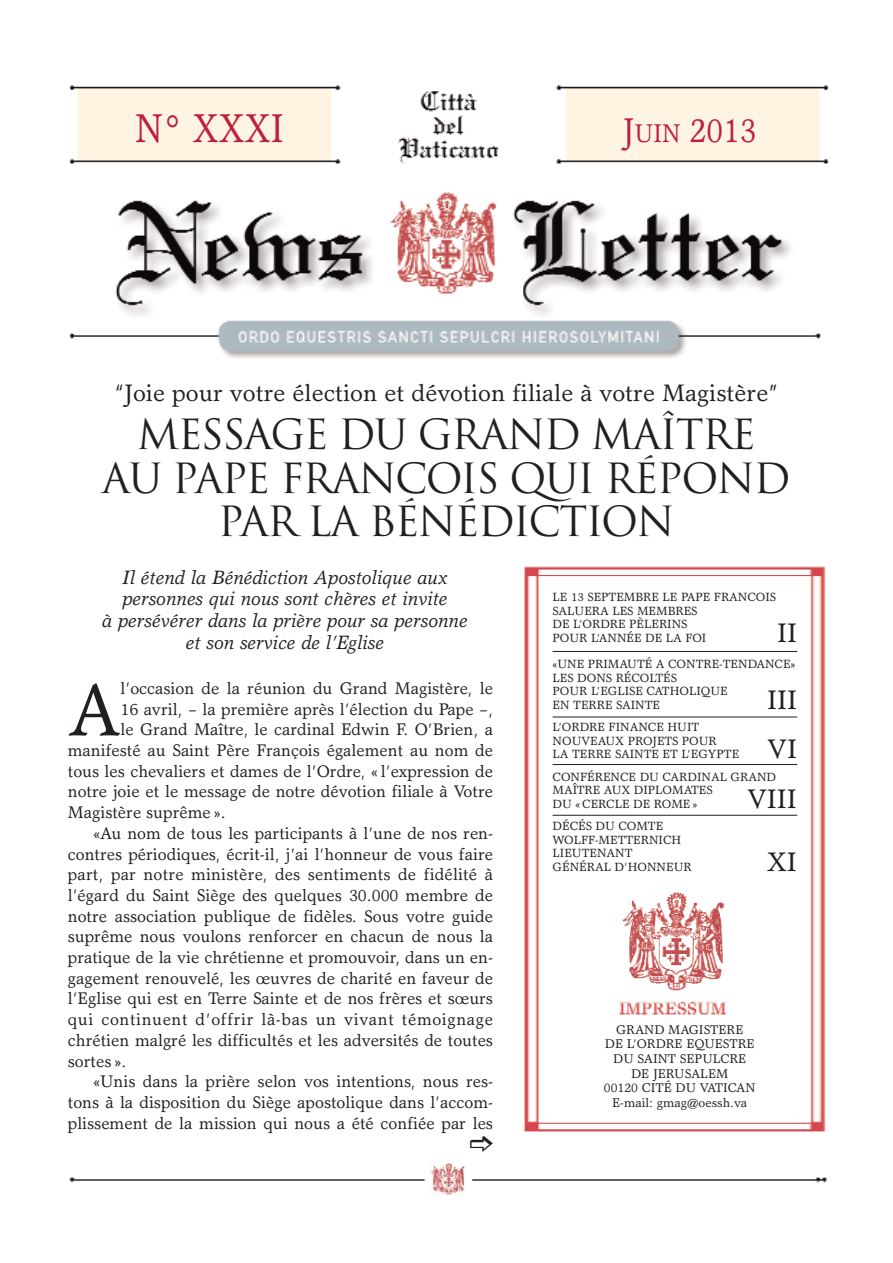
<style>
.page{position:relative;width:893px;height:1263px;background:#fff}
.page>*{position:absolute;margin:0;border:0;box-sizing:border-box;transform-origin:0 0}
.t1{font:74.55px "Garth Graphic";color:#231f20}
.t2{font:40.5px/43.5px "Trajan";letter-spacing:-.04em;color:#231f20;text-align:center}
.t3{font:40.5px "Garth Graphic";color:#bc1f39;scale:.87 1}
.t4{font:34.5px "Garth Graphic";color:#bc1f39;scale:.9 1}
.t5{font:27px "Garth Graphic";color:#231f20}
.t6{font:24px "Garth Graphic";color:#231f20}
.t7{font:italic 19.5px/21.8px "Garth Graphic";color:#231f20;text-align:center}
.t8{font:16.95px "Garth Graphic";color:#231f20}
.t9{font:16.95px "Garth Graphic";letter-spacing:.04em;color:#231f20}
.t10{font:12.75px/14.7px "Garth Graphic";color:#231f20;text-align:center}
.t11{font:12px/13.5px "Garth Graphic";color:#231f20}
.s1{font-size:25.8px}
</style>
<div class="page">
<img style="left:69px;top:1171px;width:758px;height:24px">
<img style="left:69px;top:85px;width:760px;height:273px">
<img style="left:430px;top:1161px;width:35px;height:33px">
<img style="left:524px;top:566px;width:302px;height:566px">
<hr style="left:553px;top:651px;width:244px;height:1px;background:#231f20">
<hr style="left:553px;top:717px;width:244px;height:1px;background:#231f20">
<hr style="left:553px;top:764px;width:244px;height:1px;background:#231f20">
<hr style="left:553px;top:815px;width:244px;height:1px;background:#231f20">
<img style="left:595px;top:997px;width:159px;height:20px">
<div style="left:568px;top:1024px;width:223px;height:88px;background:#fff"></div>
<img style="left:621px;top:889px;width:110px;height:103px">
<h2 class="t3" style="left:135px;top:113px;width:172px">N° XXXI</h2>
<h3 class="t4" style="left:623px;top:117px;width:150px">J<span class="s1">UIN</span> 2013</h3>
<h3 class="t6" style="left:114px;top:384px;width:665px">“Joie pour votre élection et dévotion filiale à votre Magistère”</h3>
<h2 class="t2" style="left:102px;top:413px;width:690px">MESSAGE DU GRAND MAÎTRE<br>AU PAPE FRANCOIS QUI RÉPOND<br>PAR LA BÉNÉDICTION</h2>
<p class="t7" style="left:102px;top:568px;width:367px">Il étend la Bénédiction Apostolique aux personnes qui nous sont chères et invite<br>à persévérer dans la prière pour sa personne et son service de l’Eglise</p>
<p class="t11" style="left:553px;top:591px;width:225px">LE 13 SEPTEMBRE LE PAPE FRANCOIS<br>SALUERA LES MEMBRES<br>DE L’ORDRE PÈLERINS<br>POUR L’ANNÉE DE LA FOI</p>
<h3 class="t5" style="left:777px;top:622px;width:21px">II</h3>
<p class="t11" style="left:553px;top:659px;width:244px">«UNE PRIMAUTÉ A CONTRE-TENDANCE»<br>LES DONS RÉCOLTÉS<br>POUR L’EGLISE CATHOLIQUE<br>EN TERRE SAINTE</p>
<h1 class="t1" style="left:68px;top:682px;width:54px">A</h1>
<p class="t8" style="left:121px;top:682px;width:374px">l’occasion de la réunion du Grand Magistère, le</p>
<h3 class="t5" style="left:767px;top:689px;width:31px">III</h3>
<p class="t8" style="left:121px;top:702px;width:374px">16 avril, – la première après l’élection du Pape –,</p>
<p class="t8" style="left:121px;top:723px;width:374px">le Grand Maître, le cardinal Edwin F. O’Brien, a</p>
<p class="t8" style="left:68px;top:744px;width:427px">manifesté au Saint Père François également au nom de</p>
<p class="t8" style="left:68px;top:764px;width:427px">tous les chevaliers et dames de l’Ordre, « l’expression de</p>
<p class="t8" style="left:68px;top:785px;width:427px">notre joie et le message de notre dévotion filiale à Votre</p>
<p class="t8" style="left:68px;top:806px;width:159px">Magistère suprême ».</p>
<p class="t8" style="left:93px;top:827px;width:401px">«Au nom de tous les participants à l’une de nos ren-</p>
<p class="t8" style="left:68px;top:847px;width:427px">contres périodiques, écrit-il, j’ai l’honneur de vous faire</p>
<p class="t8" style="left:68px;top:868px;width:427px">part, par notre ministère, des sentiments de fidélité à</p>
<p class="t8" style="left:68px;top:889px;width:427px">l’égard du Saint Siège des quelques 30.000 membre de</p>
<p class="t8" style="left:68px;top:909px;width:427px">notre association publique de fidèles. Sous votre guide</p>
<p class="t8" style="left:68px;top:930px;width:427px">suprême nous voulons renforcer en chacun de nous la</p>
<p class="t8" style="left:68px;top:951px;width:427px">pratique de la vie chrétienne et promouvoir, dans un en-</p>
<p class="t8" style="left:68px;top:971px;width:427px">gagement renouvelé, les œuvres de charité en faveur de</p>
<p class="t8" style="left:68px;top:992px;width:427px">l’Eglise qui est en Terre Sainte et de nos frères et sœurs</p>
<p class="t9" style="left:68px;top:1013px;width:427px">qui continuent d’offrir là-bas un vivant témoignage</p>
<p class="t8" style="left:68px;top:1034px;width:427px">chrétien malgré les difficultés et les adversités de toutes</p>
<p class="t8" style="left:68px;top:1054px;width:60px">sortes ».</p>
<p class="t8" style="left:93px;top:1075px;width:401px">«Unis dans la prière selon vos intentions, nous res-</p>
<p class="t8" style="left:68px;top:1096px;width:427px">tons à la disposition du Siège apostolique dans l’accom-</p>
<p class="t8" style="left:68px;top:1116px;width:427px">plissement de la mission qui nous a été confiée par les</p>
<p class="t11" style="left:553px;top:722px;width:188px">L’ORDRE FINANCE HUIT<br>NOUVEAUX PROJETS POUR<br>LA TERRE SAINTE ET L’EGYPTE</p>
<h3 class="t5" style="left:767px;top:739px;width:31px">VI</h3>
<p class="t11" style="left:553px;top:771px;width:225px">CONFÉRENCE DU CARDINAL GRAND<br>MAÎTRE AUX DIPLOMATES<br>DU « CERCLE DE ROME »</p>
<h3 class="t5" style="left:747px;top:788px;width:51px">VIII</h3>
<p class="t11" style="left:553px;top:821px;width:141px">DÉCÉS DU COMTE<br>WOLFF-METTERNICH<br>LIEUTENANT<br>GÉNÉRAL D’HONNEUR</p>
<h3 class="t5" style="left:767px;top:851px;width:31px">XI</h3>
<p class="t10" style="left:604px;top:1023px;width:153px">GRAND MAGISTERE<br>DE L’ORDRE EQUESTRE<br>DU SAINT SEPULCRE<br>DE JERUSALEM<br>00120 CITÉ DU VATICAN<br>E-mail: gmag@oessh.va</p>
</div>
